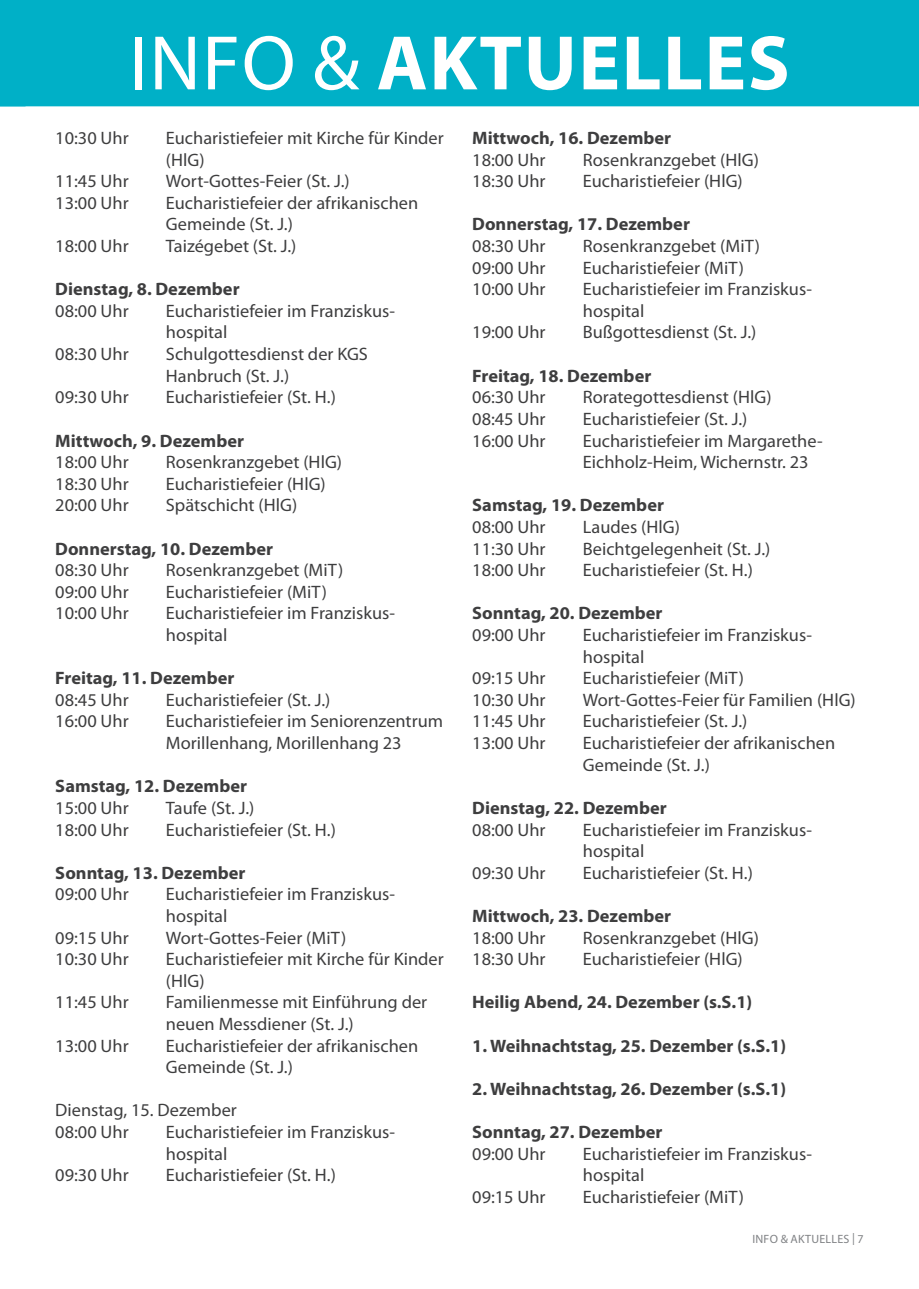
<style>
.page{position:relative;width:919px;height:1289px;background:#fff}
.page>*{position:absolute;margin:0;border:0;box-sizing:border-box;transform-origin:0 0}
.t1{font:700 78px "Myriad Pro";letter-spacing:.02em;color:#fff}
.Gottesdienste_Tabell{font:18px/21.6px "Myriad Pro";color:#3e3e3f}
.Gottesdienste_Tabell-2{font:700 18px "Myriad Pro";color:#3e3e3f}
.t2{font:12px "Myriad Pro";letter-spacing:.02em;color:#808285}
.s1{font-weight:400}
</style>
<div class="page">
<div style="left:0;top:0;width:918px;height:106px;background:#00b0c7"></div>
<h1 class="t1" style="left:129px;top:12px;width:662px"><span class="s1">INFO &amp;</span> AKTUELLES</h1>
<p class="Gottesdienste_Tabell" style="left:55px;top:127px;width:75px">10:30 Uhr</p>
<p class="Gottesdienste_Tabell" style="left:166px;top:127px;width:279px">Eucharistiefeier mit Kirche für Kinder (HlG)</p>
<p class="Gottesdienste_Tabell" style="left:55px;top:170px;width:75px">11:45 Uhr</p>
<p class="Gottesdienste_Tabell" style="left:166px;top:170px;width:185px">Wort-Gottes-Feier (St. J.)</p>
<p class="Gottesdienste_Tabell" style="left:55px;top:192px;width:75px">13:00 Uhr</p>
<p class="Gottesdienste_Tabell" style="left:166px;top:192px;width:254px">Eucharistiefeier der afrikanischen<br>Gemeinde (St. J.)</p>
<p class="Gottesdienste_Tabell" style="left:55px;top:235px;width:75px">18:00 Uhr</p>
<p class="Gottesdienste_Tabell" style="left:166px;top:235px;width:132px">Taizégebet (St. J.)</p>
<p class="Gottesdienste_Tabell-2" style="left:55px;top:277px;width:186px">Dienstag, 8. Dezember</p>
<p class="Gottesdienste_Tabell" style="left:55px;top:300px;width:75px">08:00 Uhr</p>
<p class="Gottesdienste_Tabell" style="left:166px;top:300px;width:229px">Eucharistiefeier im Franziskus&shy;hospital</p>
<p class="Gottesdienste_Tabell" style="left:55px;top:343px;width:75px">08:30 Uhr</p>
<p class="Gottesdienste_Tabell" style="left:166px;top:343px;width:203px">Schulgottesdienst der KGS<br>Hanbruch (St. J.)</p>
<p class="Gottesdienste_Tabell" style="left:55px;top:386px;width:75px">09:30 Uhr</p>
<p class="Gottesdienste_Tabell" style="left:166px;top:386px;width:171px">Eucharistiefeier (St. H.)</p>
<p class="Gottesdienste_Tabell-2" style="left:55px;top:429px;width:190px">Mittwoch, 9. Dezember</p>
<p class="Gottesdienste_Tabell" style="left:55px;top:451px;width:75px">18:00 Uhr</p>
<p class="Gottesdienste_Tabell" style="left:166px;top:451px;width:178px">Rosenkranzgebet (HlG)</p>
<p class="Gottesdienste_Tabell" style="left:55px;top:472px;width:75px">18:30 Uhr</p>
<p class="Gottesdienste_Tabell" style="left:166px;top:472px;width:161px">Eucharistiefeier (HlG)</p>
<p class="Gottesdienste_Tabell" style="left:55px;top:494px;width:75px">20:00 Uhr</p>
<p class="Gottesdienste_Tabell" style="left:166px;top:494px;width:133px">Spätschicht (HlG)</p>
<p class="Gottesdienste_Tabell-2" style="left:55px;top:537px;width:219px">Donnerstag, 10. Dezember</p>
<p class="Gottesdienste_Tabell" style="left:55px;top:559px;width:75px">08:30 Uhr</p>
<p class="Gottesdienste_Tabell" style="left:166px;top:559px;width:179px">Rosenkranzgebet (MiT)</p>
<p class="Gottesdienste_Tabell" style="left:55px;top:580px;width:75px">09:00 Uhr</p>
<p class="Gottesdienste_Tabell" style="left:166px;top:580px;width:162px">Eucharistiefeier (MiT)</p>
<p class="Gottesdienste_Tabell" style="left:55px;top:602px;width:75px">10:00 Uhr</p>
<p class="Gottesdienste_Tabell" style="left:166px;top:602px;width:229px">Eucharistiefeier im Franziskus&shy;hospital</p>
<p class="Gottesdienste_Tabell-2" style="left:55px;top:666px;width:180px">Freitag, 11. Dezember</p>
<p class="Gottesdienste_Tabell" style="left:55px;top:688px;width:75px">08:45 Uhr</p>
<p class="Gottesdienste_Tabell" style="left:166px;top:688px;width:166px">Eucharistiefeier (St. J.)</p>
<p class="Gottesdienste_Tabell" style="left:55px;top:710px;width:75px">16:00 Uhr</p>
<p class="Gottesdienste_Tabell" style="left:166px;top:710px;width:279px">Eucharistiefeier im Seniorenzentrum<br>Morillenhang, Morillenhang 23</p>
<p class="Gottesdienste_Tabell-2" style="left:55px;top:774px;width:193px">Samstag, 12. Dezember</p>
<p class="Gottesdienste_Tabell" style="left:55px;top:796px;width:75px">15:00 Uhr</p>
<p class="Gottesdienste_Tabell" style="left:166px;top:796px;width:90px">Taufe (St. J.)</p>
<p class="Gottesdienste_Tabell" style="left:55px;top:818px;width:75px">18:00 Uhr</p>
<p class="Gottesdienste_Tabell" style="left:166px;top:818px;width:171px">Eucharistiefeier (St. H.)</p>
<p class="Gottesdienste_Tabell-2" style="left:55px;top:861px;width:192px">Sonntag, 13. Dezember</p>
<p class="Gottesdienste_Tabell" style="left:55px;top:883px;width:75px">09:00 Uhr</p>
<p class="Gottesdienste_Tabell" style="left:166px;top:883px;width:229px">Eucharistiefeier im Franziskus&shy;hospital</p>
<p class="Gottesdienste_Tabell" style="left:55px;top:926px;width:75px">09:15 Uhr</p>
<p class="Gottesdienste_Tabell" style="left:166px;top:926px;width:182px">Wort-Gottes-Feier (MiT)</p>
<p class="Gottesdienste_Tabell" style="left:55px;top:948px;width:75px">10:30 Uhr</p>
<p class="Gottesdienste_Tabell" style="left:166px;top:948px;width:279px">Eucharistiefeier mit Kirche für Kinder (HlG)</p>
<p class="Gottesdienste_Tabell" style="left:55px;top:991px;width:75px">11:45 Uhr</p>
<p class="Gottesdienste_Tabell" style="left:166px;top:991px;width:263px">Familienmesse mit Einführung der neuen Messdiener (St. J.)</p>
<p class="Gottesdienste_Tabell" style="left:55px;top:1034px;width:75px">13:00 Uhr</p>
<p class="Gottesdienste_Tabell" style="left:166px;top:1034px;width:254px">Eucharistiefeier der afrikanischen<br>Gemeinde (St. J.)</p>
<p class="Gottesdienste_Tabell" style="left:55px;top:1099px;width:183px">Dienstag, 15. Dezember</p>
<p class="Gottesdienste_Tabell" style="left:55px;top:1120px;width:75px">08:00 Uhr</p>
<p class="Gottesdienste_Tabell" style="left:166px;top:1120px;width:229px">Eucharistiefeier im Franziskus&shy;hospital</p>
<p class="Gottesdienste_Tabell" style="left:55px;top:1164px;width:75px">09:30 Uhr</p>
<p class="Gottesdienste_Tabell" style="left:166px;top:1164px;width:171px">Eucharistiefeier (St. H.)</p>
<p class="Gottesdienste_Tabell-2" style="left:472px;top:126px;width:200px">Mittwoch, 16. Dezember</p>
<p class="Gottesdienste_Tabell" style="left:472px;top:148px;width:75px">18:00 Uhr</p>
<p class="Gottesdienste_Tabell" style="left:583px;top:148px;width:178px">Rosenkranzgebet (HlG)</p>
<p class="Gottesdienste_Tabell" style="left:472px;top:170px;width:75px">18:30 Uhr</p>
<p class="Gottesdienste_Tabell" style="left:583px;top:170px;width:161px">Eucharistiefeier (HlG)</p>
<p class="Gottesdienste_Tabell-2" style="left:472px;top:213px;width:219px">Donnerstag, 17. Dezember</p>
<p class="Gottesdienste_Tabell" style="left:472px;top:235px;width:75px">08:30 Uhr</p>
<p class="Gottesdienste_Tabell" style="left:583px;top:235px;width:179px">Rosenkranzgebet (MiT)</p>
<p class="Gottesdienste_Tabell" style="left:472px;top:256px;width:75px">09:00 Uhr</p>
<p class="Gottesdienste_Tabell" style="left:583px;top:256px;width:162px">Eucharistiefeier (MiT)</p>
<p class="Gottesdienste_Tabell" style="left:472px;top:278px;width:75px">10:00 Uhr</p>
<p class="Gottesdienste_Tabell" style="left:583px;top:278px;width:229px">Eucharistiefeier im Franziskus&shy;hospital</p>
<p class="Gottesdienste_Tabell" style="left:472px;top:321px;width:75px">19:00 Uhr</p>
<p class="Gottesdienste_Tabell" style="left:583px;top:321px;width:175px">Bußgottesdienst (St. J.)</p>
<p class="Gottesdienste_Tabell-2" style="left:472px;top:364px;width:180px">Freitag, 18. Dezember</p>
<p class="Gottesdienste_Tabell" style="left:472px;top:386px;width:75px">06:30 Uhr</p>
<p class="Gottesdienste_Tabell" style="left:583px;top:386px;width:190px">Rorategottesdienst (HlG)</p>
<p class="Gottesdienste_Tabell" style="left:472px;top:408px;width:75px">08:45 Uhr</p>
<p class="Gottesdienste_Tabell" style="left:583px;top:408px;width:166px">Eucharistiefeier (St. J.)</p>
<p class="Gottesdienste_Tabell" style="left:472px;top:429px;width:75px">16:00 Uhr</p>
<p class="Gottesdienste_Tabell" style="left:583px;top:429px;width:241px">Eucharistiefeier im Margarethe-<br>Eichholz-Heim, Wichernstr. 23</p>
<p class="Gottesdienste_Tabell-2" style="left:472px;top:493px;width:193px">Samstag, 19. Dezember</p>
<p class="Gottesdienste_Tabell" style="left:472px;top:516px;width:75px">08:00 Uhr</p>
<p class="Gottesdienste_Tabell" style="left:583px;top:516px;width:98px">Laudes (HlG)</p>
<p class="Gottesdienste_Tabell" style="left:472px;top:537px;width:75px">11:30 Uhr</p>
<p class="Gottesdienste_Tabell" style="left:583px;top:537px;width:189px">Beichtgelegenheit (St. J.)</p>
<p class="Gottesdienste_Tabell" style="left:472px;top:559px;width:75px">18:00 Uhr</p>
<p class="Gottesdienste_Tabell" style="left:583px;top:559px;width:171px">Eucharistiefeier (St. H.)</p>
<p class="Gottesdienste_Tabell-2" style="left:472px;top:601px;width:192px">Sonntag, 20. Dezember</p>
<p class="Gottesdienste_Tabell" style="left:472px;top:624px;width:75px">09:00 Uhr</p>
<p class="Gottesdienste_Tabell" style="left:583px;top:624px;width:229px">Eucharistiefeier im Franziskus&shy;hospital</p>
<p class="Gottesdienste_Tabell" style="left:472px;top:667px;width:75px">09:15 Uhr</p>
<p class="Gottesdienste_Tabell" style="left:583px;top:667px;width:162px">Eucharistiefeier (MiT)</p>
<p class="Gottesdienste_Tabell" style="left:472px;top:688px;width:75px">10:30 Uhr</p>
<p class="Gottesdienste_Tabell" style="left:583px;top:688px;width:274px">Wort-Gottes-Feier für Familien (HlG)</p>
<p class="Gottesdienste_Tabell" style="left:472px;top:710px;width:75px">11:45 Uhr</p>
<p class="Gottesdienste_Tabell" style="left:583px;top:710px;width:166px">Eucharistiefeier (St. J.)</p>
<p class="Gottesdienste_Tabell" style="left:472px;top:732px;width:75px">13:00 Uhr</p>
<p class="Gottesdienste_Tabell" style="left:583px;top:732px;width:254px">Eucharistiefeier der afrikanischen<br>Gemeinde (St. J.)</p>
<p class="Gottesdienste_Tabell-2" style="left:472px;top:796px;width:196px">Dienstag, 22. Dezember</p>
<p class="Gottesdienste_Tabell" style="left:472px;top:818px;width:75px">08:00 Uhr</p>
<p class="Gottesdienste_Tabell" style="left:583px;top:818px;width:229px">Eucharistiefeier im Franziskus&shy;hospital</p>
<p class="Gottesdienste_Tabell" style="left:472px;top:861px;width:75px">09:30 Uhr</p>
<p class="Gottesdienste_Tabell" style="left:583px;top:861px;width:171px">Eucharistiefeier (St. H.)</p>
<p class="Gottesdienste_Tabell-2" style="left:472px;top:904px;width:200px">Mittwoch, 23. Dezember</p>
<p class="Gottesdienste_Tabell" style="left:472px;top:926px;width:75px">18:00 Uhr</p>
<p class="Gottesdienste_Tabell" style="left:583px;top:926px;width:178px">Rosenkranzgebet (HlG)</p>
<p class="Gottesdienste_Tabell" style="left:472px;top:948px;width:75px">18:30 Uhr</p>
<p class="Gottesdienste_Tabell" style="left:583px;top:948px;width:161px">Eucharistiefeier (HlG)</p>
<p class="Gottesdienste_Tabell-2" style="left:472px;top:990px;width:281px">Heilig Abend, 24. Dezember (s.S.1)</p>
<p class="Gottesdienste_Tabell-2" style="left:472px;top:1033px;width:315px">1. Weihnachtstag, 25. Dezember (s.S.1)</p>
<p class="Gottesdienste_Tabell-2" style="left:472px;top:1077px;width:315px">2. Weihnachtstag, 26. Dezember (s.S.1)</p>
<p class="Gottesdienste_Tabell-2" style="left:472px;top:1120px;width:192px">Sonntag, 27. Dezember</p>
<p class="Gottesdienste_Tabell" style="left:472px;top:1142px;width:75px">09:00 Uhr</p>
<p class="Gottesdienste_Tabell" style="left:583px;top:1142px;width:229px">Eucharistiefeier im Franziskus&shy;hospital</p>
<p class="Gottesdienste_Tabell" style="left:472px;top:1185px;width:75px">09:15 Uhr</p>
<p class="Gottesdienste_Tabell" style="left:583px;top:1185px;width:162px">Eucharistiefeier (MiT)</p>
<p class="t2" style="left:752px;top:1231px;width:113px">INFO &amp; AKTUELLES | 7</p>
</div>
